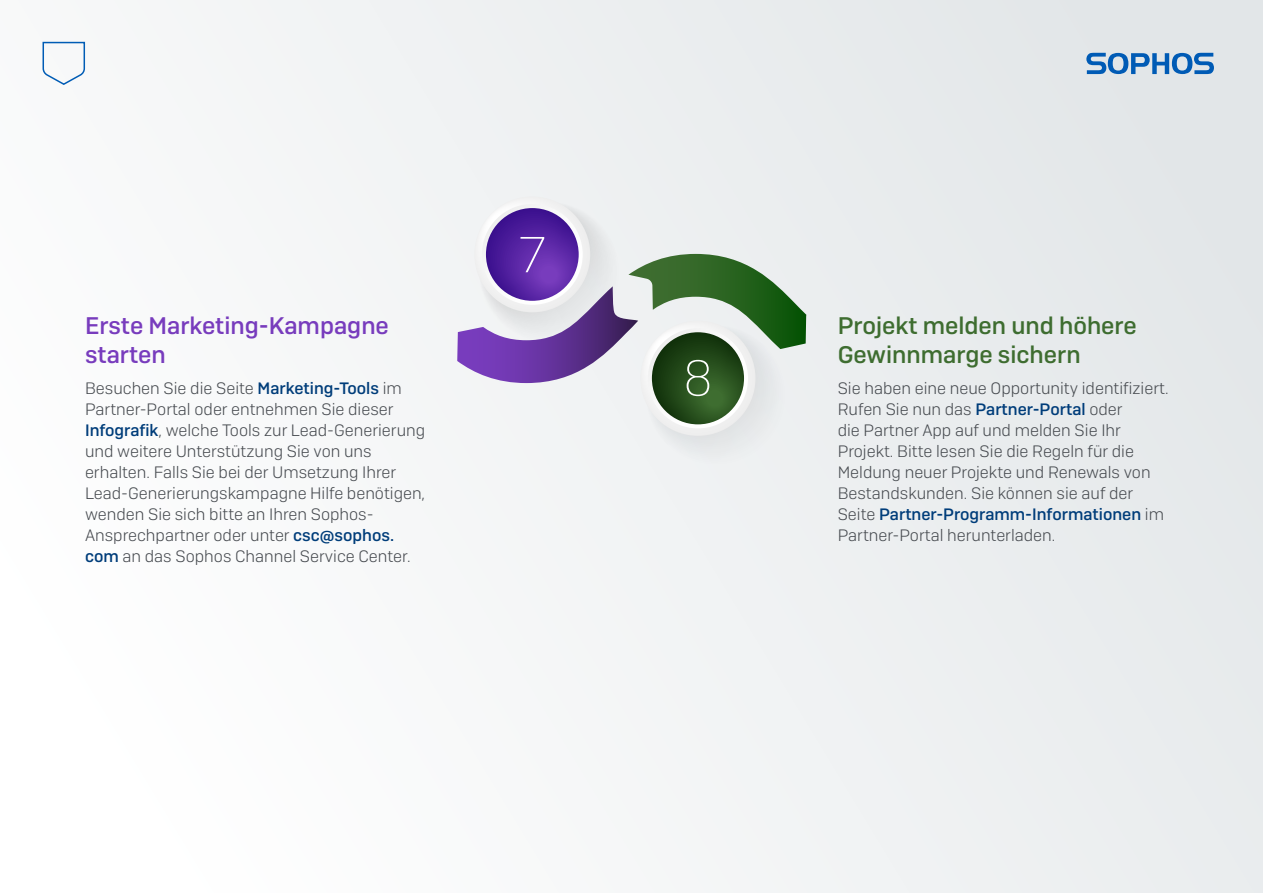
<style>
.page{position:relative;width:1263px;height:893px;background:#fff}
.page>*{position:absolute;margin:0;border:0;box-sizing:border-box;transform-origin:0 0}
.t1{font:200 50.4px "Sophos Sans";color:#fff}
.t2{font:500 24px/28.8px "Sophos Sans";color:#3e6d30}
.t3{font:500 24px/28.8px "Sophos Sans";color:#783cbd}
.t4{font:300 16.5px/21px "Sophos Sans";color:#464a4f}
.s1{font-weight:500;color:#003d7a}
</style>
<div class="page">
<div style="left:0;top:0;width:1263px;height:893px;background:linear-gradient(to right,#fdfefe,#e4e8ea)"></div>
<svg style="left:457px;top:197px;width:349px;height:239px"></svg>
<svg style="left:42px;top:41px;width:44px;height:45px"></svg>
<svg style="left:1086px;top:53px;width:128px;height:21px;background:#6e9fcd"></svg>
<p class="t3" style="left:85px;top:311px;width:305px">Erste Marketing-Kampagne starten</p>
<p class="t4" style="left:85px;top:378px;width:342px">Besuchen Sie die Seite <span class="s1">Marketing-Tools</span> im Partner-Portal oder entnehmen Sie dieser <span class="s1">Infografik</span>, welche Tools zur Lead-Generierung und weitere Unterstützung Sie von uns erhalten. Falls Sie bei der Umsetzung Ihrer Lead-Generierungskampagne Hilfe benötigen, wenden Sie sich bitte an Ihren Sophos-Ansprechpartner oder unter <span class="s1">csc@sophos. com</span> an das Sophos Channel Service Center.</p>
<p class="t1" style="left:519px;top:225px;width:28px">7</p>
<p class="t1" style="left:683px;top:348px;width:31px">8</p>
<p class="t2" style="left:838px;top:311px;width:300px">Projekt melden und höhere<br>Gewinnmarge sichern</p>
<p class="t4" style="left:838px;top:378px;width:332px">Sie haben eine neue Opportunity identifiziert.<br>Rufen Sie nun das <span class="s1">Partner-Portal</span> oder<br>die Partner App auf und melden Sie Ihr Projekt. Bitte lesen Sie die Regeln für die Meldung neuer Projekte und Renewals von Bestandskunden. Sie können sie auf der Seite <span class="s1">Partner-Programm-Informationen</span> im Partner-Portal herunterladen.</p>
</div>
